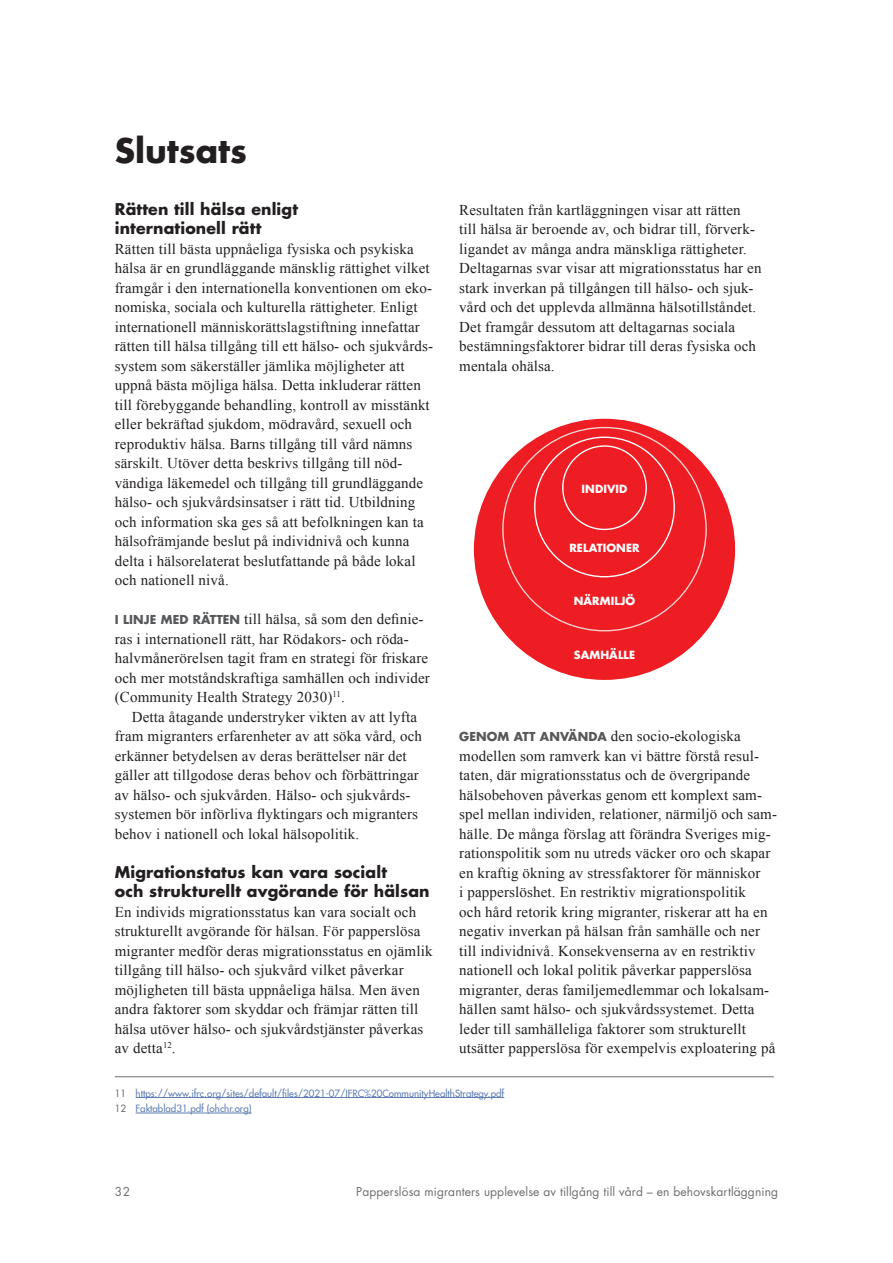
<style>
.page{position:relative;width:893px;height:1263px;background:#fff}
.page>*{position:absolute;margin:0;border:0;box-sizing:border-box;transform-origin:0 0}
.Rubrik_1___22_pt{font:700 33px "Futura Std";color:#231f20}
.Rubrik_3_-_10_5_pt{font:700 15.75px/19.5px "Futura Std";letter-spacing:.01em;color:#231f20}
.Bröd_NY_utan_indrag{font:15px/19.5px "Times New Roman";letter-spacing:.01em;color:#231f20}
.Brödtext_-_Times_NR_indrag{font:15px/19.5px "Times New Roman";letter-spacing:.01em;color:#231f20}
.t1{font:12px "Futura Std";letter-spacing:.01em;color:#6c6d70}
.t2{font:700 10.95px "Futura Std";letter-spacing:.01em;color:#fff}
.Fotnot{font:500 9.75px "Futura Std";color:#607eb4}
.s1{font-family:"Futura Std";font-weight:700;font-size:12px;color:#57585a}
.s2{color:#6c6d70}
</style>
<div class="page">
<hr style="left:115px;top:1076px;width:659px;height:1px;background:#6c6d70">
<hr style="left:136px;top:1097px;width:368px;height:1px;background:#607eb4">
<hr style="left:136px;top:1113px;width:116px;height:1px;background:#607eb4">
<div style="left:474px;top:419px;width:261px;height:261px;background:#ee1d23;border-radius:50%"></div>
<p class="Rubrik_1___22_pt" style="left:115px;top:129px;width:134px">Slutsats</p>
<p class="Rubrik_3_-_10_5_pt" style="left:115px;top:199px;width:185px">Rätten till hälsa enligt internationell rätt</p>
<p class="Bröd_NY_utan_indrag" style="left:115px;top:239px;width:320px">Rätten till bästa uppnåeliga fysiska och psykiska hälsa är en grundläggande mänsklig rättighet vilket framgår i den internationella konventionen om eko&shy;nomiska, sociala och kulturella rättigheter. Enligt internationell människorättslagstiftning innefattar rätten till hälsa tillgång till ett hälso- och sjukvårds&shy;system som säkerställer jämlika möjligheter att uppnå bästa möjliga hälsa. Detta inkluderar rätten till förebyggande behandling, kontroll av misstänkt eller bekräftad sjukdom, mödravård, sexuell och reproduktiv hälsa. Barns tillgång till vård nämns särskilt. Utöver detta beskrivs tillgång till nöd&shy;vändiga läkemedel och tillgång till grundläggande hälso- och sjukvårdsinsatser i rätt tid. Utbildning och information ska ges så att befolkningen kan ta hälsofrämjande beslut på individnivå och kunna delta i hälsorelaterat beslutfattande på både lokal och nationell nivå.</p>
<p class="Bröd_NY_utan_indrag" style="left:115px;top:609px;width:317px"><span class="s1">I LINJE MED RÄTTEN</span> till hälsa, så som den definie&shy;ras i internationell rätt, har Rödakors- och röda&shy;halvmånerörelsen tagit fram en strategi för friskare och mer motståndskraftiga samhällen och individer (Community Health Strategy 2030)<sup>11</sup>.</p>
<p class="Brödtext_-_Times_NR_indrag" style="left:115px;top:707px;width:309px;text-indent:17px">Detta åtagande understryker vikten av att lyfta fram migranters erfarenheter av att söka vård, och erkänner betydelsen av deras berättelser när det gäller att tillgodose deras behov och förbättringar av hälso- och sjukvården. Hälso- och sjukvårds&shy;systemen bör införliva flyktingars och migranters behov i nationell och lokal hälsopolitik.</p>
<p class="Rubrik_3_-_10_5_pt" style="left:115px;top:862px;width:316px">Migrationstatus kan vara socialt<br>och strukturellt avgörande för hälsan</p>
<p class="Bröd_NY_utan_indrag" style="left:115px;top:902px;width:319px">En individs migrationsstatus kan vara socialt och strukturellt avgörande för hälsan. För papperslösa migranter medför deras migrationsstatus en ojämlik tillgång till hälso- och sjukvård vilket påverkar möjligheten till bästa uppnåeliga hälsa. Men även andra faktorer som skyddar och främjar rätten till hälsa utöver hälso- och sjukvårdstjänster påverkas av detta<sup>12</sup>.</p>
<p class="Brödtext_-_Times_NR_indrag" style="left:459px;top:200px;width:304px">Resultaten från kartläggningen visar att rätten till hälsa är beroende av, och bidrar till, förverk&shy;ligandet av många andra mänskliga rättigheter.<br>Deltagarnas svar visar att migrationsstatus har en stark inverkan på tillgången till hälso- och sjuk&shy;vård och det upplevda allmänna hälsotillståndet.<br>Det framgår dessutom att deltagarnas sociala bestämningsfaktorer bidrar till deras fysiska och mentala ohälsa.</p>
<p class="t2" style="left:581px;top:481px;width:47px">INDIVID</p>
<p class="t2" style="left:569px;top:540px;width:72px">RELATIONER</p>
<p class="t2" style="left:574px;top:594px;width:63px">NÄRMILJÖ</p>
<p class="t2" style="left:574px;top:647px;width:63px">SAMHÄLLE</p>
<p class="Bröd_NY_utan_indrag" style="left:459px;top:726px;width:319px"><span class="s1">GENOM ATT ANVÄNDA</span> den socio-ekologiska modellen som ramverk kan vi bättre förstå resul&shy;taten, där migrationsstatus och de övergripande hälsobehoven påverkas genom ett komplext sam&shy;spel mellan individen, relationer, närmiljö och sam&shy;hälle. De många förslag att förändra Sveriges mig&shy;rationspolitik som nu utreds väcker oro och skapar en kraftig ökning av stressfaktorer för människor<br>i papperslöshet. En restriktiv migrationspolitik<br>och hård retorik kring migranter, riskerar att ha en negativ inverkan på hälsan från samhälle och ner till individnivå. Konsekvenserna av en restriktiv nationell och lokal politik påverkar papperslösa migranter, deras familjemedlemmar och lokalsam&shy;hällen samt hälso- och sjukvårdssystemet. Detta leder till samhälleliga faktorer som strukturellt utsätter papperslösa för exempelvis exploatering på</p>
<p class="Fotnot" style="left:115px;top:1087px;width:391px"><span class="s2">11</span> https://www.ifrc.org/sites/default/files/2021-07/IFRC%20CommunityHealthStrategy.pdf</p>
<p class="Fotnot" style="left:115px;top:1102px;width:138px"><span class="s2">12</span> Faktablad31.pdf (ohchr.org)</p>
<p class="t1" style="left:115px;top:1184px;width:17px">32</p>
<p class="t1" style="left:356px;top:1184px;width:423px">Papperslösa migranters upplevelse av tillgång till vård – en behovskartläggning</p>
</div>
